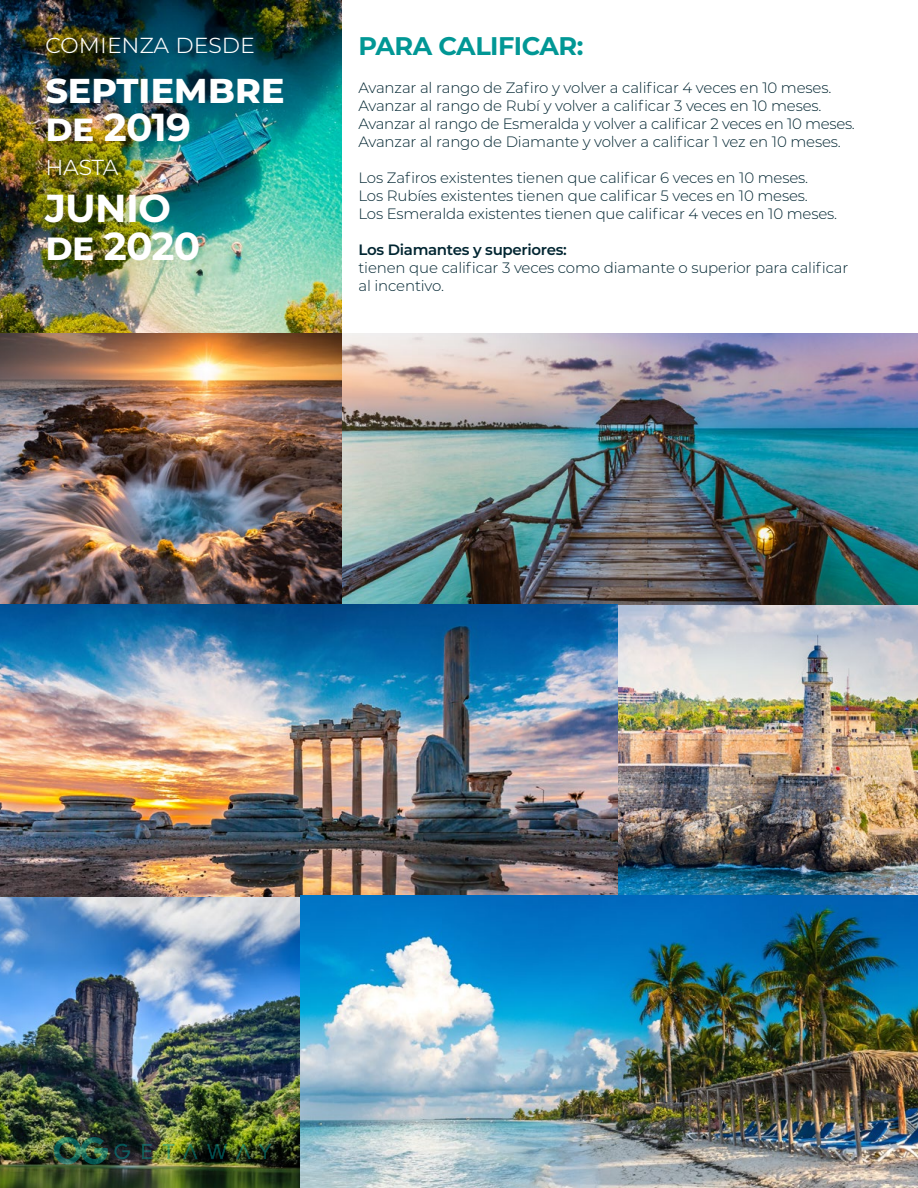
<style>
.page{position:relative;width:918px;height:1188px;background:#fff}
.page>*{position:absolute;margin:0;border:0;box-sizing:border-box;transform-origin:0 0}
.t1{font:700 42px "Montserrat";letter-spacing:-.02em;color:#fff}
.t2{font:700 39px/37.8px "Montserrat";letter-spacing:-.02em;color:#fff}
.t3{font:300 27px "Montserrat";letter-spacing:-.02em;color:#fff}
.t4{font:700 25.5px "Montserrat";letter-spacing:-.02em;color:#019795}
.t5{font:300 15px/18px "Montserrat";letter-spacing:-.01em;color:#002531}
.t6{font:600 15px "Montserrat";letter-spacing:-.02em;color:#002531}
</style>
<div class="page">
<img style="left:0;top:333px;width:918px;height:855px">
<img style="left:0;top:0;width:342px;height:333px">
<svg style="left:142px;top:1144px;width:10px;height:15px"></svg>
<svg style="left:163px;top:1144px;width:11px;height:15px"></svg>
<svg style="left:183px;top:1144px;width:15px;height:15px"></svg>
<svg style="left:207px;top:1144px;width:20px;height:15px"></svg>
<svg style="left:236px;top:1144px;width:15px;height:15px"></svg>
<svg style="left:259px;top:1144px;width:13px;height:15px"></svg>
<svg style="left:54px;top:1137px;width:54px;height:27px"></svg>
<svg style="left:114px;top:1144px;width:16px;height:15px"></svg>
<h3 class="t3" style="left:45px;top:25px;width:212px">comienza desde</h3>
<h1 class="t1" style="left:45px;top:58px;width:241px">septiembre</h1>
<h2 class="t2" style="left:45px;top:106px;width:147px">de 2019</h2>
<h3 class="t3" style="left:45px;top:147px;width:75px">hasta</h3>
<h2 class="t2" style="left:45px;top:187px;width:157px">JUNIO de 2020</h2>
<h3 class="t4" style="left:358px;top:28px;width:226px">PARA CALIFICAR:</h3>
<p class="t5" style="left:358px;top:78px;width:498px">Avanzar al rango de Zafiro y volver a calificar 4 veces en 10 meses.<br>Avanzar al rango de Rubí y volver a calificar 3 veces en 10 meses.<br>Avanzar al rango de Esmeralda y volver a calificar 2 veces en 10 meses.<br>Avanzar al rango de Diamante y volver a calificar 1 vez en 10 meses.</p>
<p class="t5" style="left:358px;top:168px;width:480px">Los Zafiros existentes tienen que calificar 6 veces en 10 meses.<br>Los Rubíes existentes tienen que calificar 5 veces en 10 meses.<br>Los Esmeralda existentes tienen que calificar 4 veces en 10 meses.</p>
<p class="t6" style="left:358px;top:239px;width:210px">Los Diamantes y superiores:</p>
<p class="t5" style="left:358px;top:258px;width:491px">tienen que calificar 3 veces como diamante o superior para calificar al incentivo.</p>
</div>
